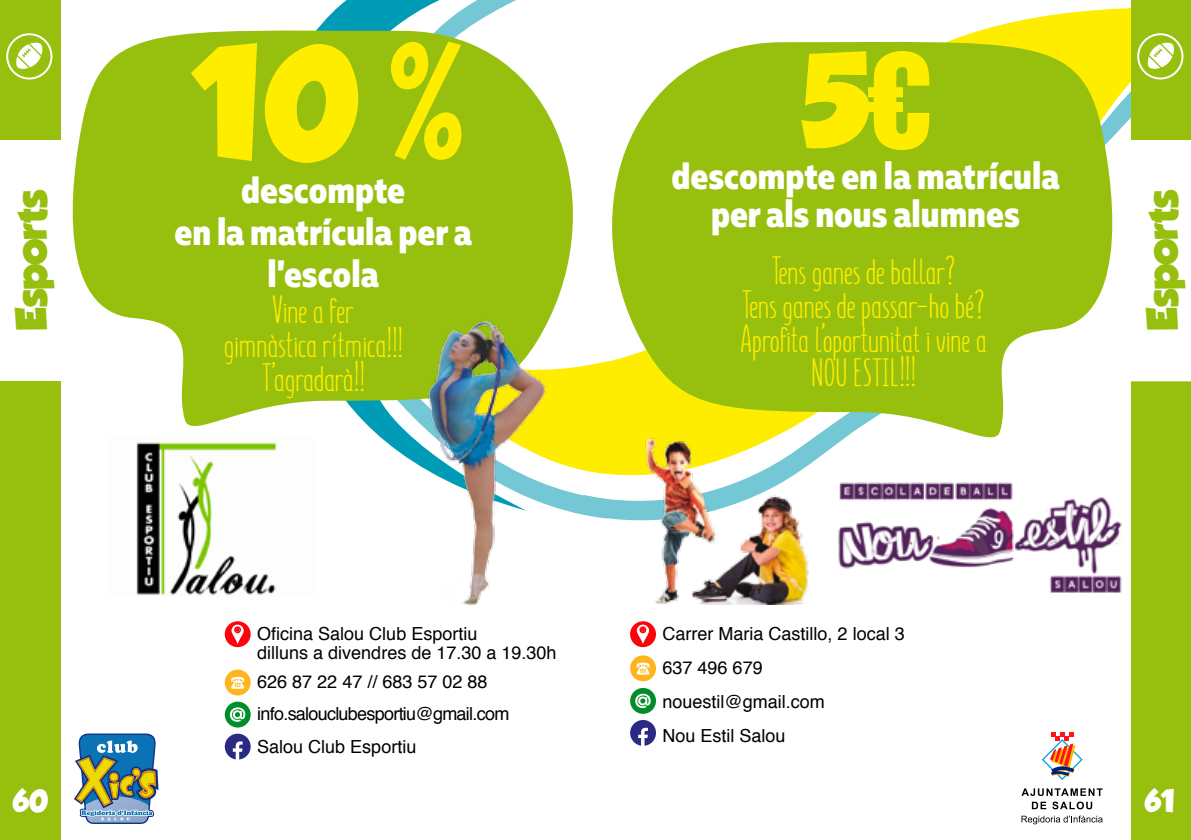
<style>
.page{position:relative;width:1191px;height:840px;background:#fff}
.page>*{position:absolute;margin:0;border:0;box-sizing:border-box;transform-origin:0 0}
.t1{font:140px "GROBOLD";color:#ffed00}
.t2{font:120px "GROBOLD";color:#ffed00}
.t3{font:39.8px "GROBOLD";color:#97bf0d}
.t4{font:38.4px/34px "Summer Font";color:#ffed00;text-align:center}
.t5{font:800 38px/42px "Muller Narrow";color:#fff;text-align:center}
.t6{font:28px "GROBOLD";color:#fff}
.t7{font:18px/34px "Helvetica";color:#000}
.t8{font:18px/31.2px "Helvetica";letter-spacing:-.04em;color:#000}
.s1{font-family:"Impact"}
</style>
<div class="page">
<svg style="left:975px;top:8px;width:156px;height:25px;fill:#ffed00"></svg>
<svg style="left:1021px;top:815px;width:81px;height:8px"></svg>
<svg style="left:1041px;top:732px;width:42px;height:48px"></svg>
<svg style="left:1021px;top:788px;width:81px;height:7px"></svg>
<svg style="left:1032px;top:801px;width:60px;height:7px"></svg>
<svg style="left:616px;top:32px;width:510px;height:416px;fill:#97bf0d"></svg>
<div style="left:1131px;top:0;width:60px;height:140px;background:#97bf0d"></div>
<div style="left:1131px;top:381px;width:60px;height:458px;background:#97bf0d"></div>
<svg style="left:1079px;top:33px;width:105px;height:127px"></svg>
<svg style="left:324px;top:0;width:78px;height:21px;background:#23a9c0"></svg>
<svg style="left:402px;top:0;width:195px;height:517px"></svg>
<svg style="left:384px;top:440px;width:24px;height:70px"></svg>
<svg style="left:72px;top:21px;width:544px;height:419px;fill:#97bf0d"></svg>
<svg style="left:74px;top:733px;width:84px;height:90px;background:#7c9b98"></svg>
<div style="left:0;top:0;width:61px;height:140px;background:#97bf0d"></div>
<div style="left:0;top:381px;width:61px;height:458px;background:#97bf0d"></div>
<svg style="left:6px;top:33px;width:47px;height:46px"></svg>
<img style="left:108px;top:437px;width:207px;height:158px">
<div style="left:225px;top:669px;width:26px;height:26px;background:#ffb41b;border-radius:50%"></div>
<div style="left:225px;top:701px;width:26px;height:26px;background:#008e29;border-radius:50%"></div>
<div style="left:225px;top:733px;width:26px;height:26px;background:#2a2a85;border-radius:50%"></div>
<svg style="left:230px;top:707px;width:15px;height:14px"></svg>
<svg style="left:231px;top:676px;width:13px;height:12px"></svg>
<svg style="left:233px;top:741px;width:10px;height:19px"></svg>
<svg style="left:225px;top:621px;width:26px;height:25px"></svg>
<img style="left:408px;top:320px;width:155px;height:284px">
<img style="left:838px;top:482px;width:284px;height:111px">
<div style="left:630px;top:655px;width:26px;height:26px;background:#ffb41b;border-radius:50%"></div>
<svg style="left:630px;top:687px;width:26px;height:26px"></svg>
<div style="left:630px;top:719px;width:26px;height:26px;background:#2a2a85;border-radius:50%"></div>
<svg style="left:635px;top:693px;width:15px;height:14px"></svg>
<svg style="left:636px;top:662px;width:14px;height:12px"></svg>
<svg style="left:638px;top:727px;width:10px;height:19px"></svg>
<svg style="left:630px;top:621px;width:26px;height:25px"></svg>
<img style="left:597px;top:436px;width:235px;height:168px">
<h3 class="t3" style="left:8px;top:331px;width:142px;rotate:-90deg">Esports</h3>
<h3 class="t6" style="left:13px;top:783px;width:36px">60</h3>
<h1 class="t1" style="left:191px;top:20px;width:273px">10%</h1>
<h3 class="t5" style="left:174px;top:168px;width:299px">descompte<br>en la matrícula per a l'escola</h3>
<h3 class="t4" style="left:224px;top:292px;width:181px">Vine a fer gimnàstica rítmica!!!<br>T’agradarà!!</h3>
<p class="t7" style="left:257px;top:624px;width:301px;line-height:19px">Oficina Salou Club Esportiu<br>dilluns a divendres de 17.30 a 19.30h</p>
<p class="t8" style="left:257px;top:666px;width:254px">626 87 22 47 // 683 57 02 88 info.salouclubesportiu@gmail.com</p>
<p class="t7" style="left:257px;top:730px;width:161px">Salou Club Esportiu</p>
<h2 class="t2" style="left:801px;top:29px;width:134px">5<span class="s1">€</span></h2>
<h3 class="t5" style="left:671px;top:156px;width:389px;line-height:38px">descompte en la matrícula per als nous alumnes</h3>
<h3 class="t4" style="left:740px;top:254px;width:248px">Tens ganes de ballar?<br>Tens ganes de passar-ho bé?<br>Aprofita l’oportunitat i vine a<br>NOU ESTIL!!!</h3>
<h3 class="t3" style="left:1138px;top:331px;width:142px;rotate:-90deg">Esports</h3>
<p class="t7" style="left:662px;top:616px;width:244px">Carrer Maria Castillo, 2 local 3<br>637 496 679 nouestil@gmail.com<br>Nou Estil Salou</p>
<h3 class="t6" style="left:1145px;top:783px;width:32px">61</h3>
</div>
